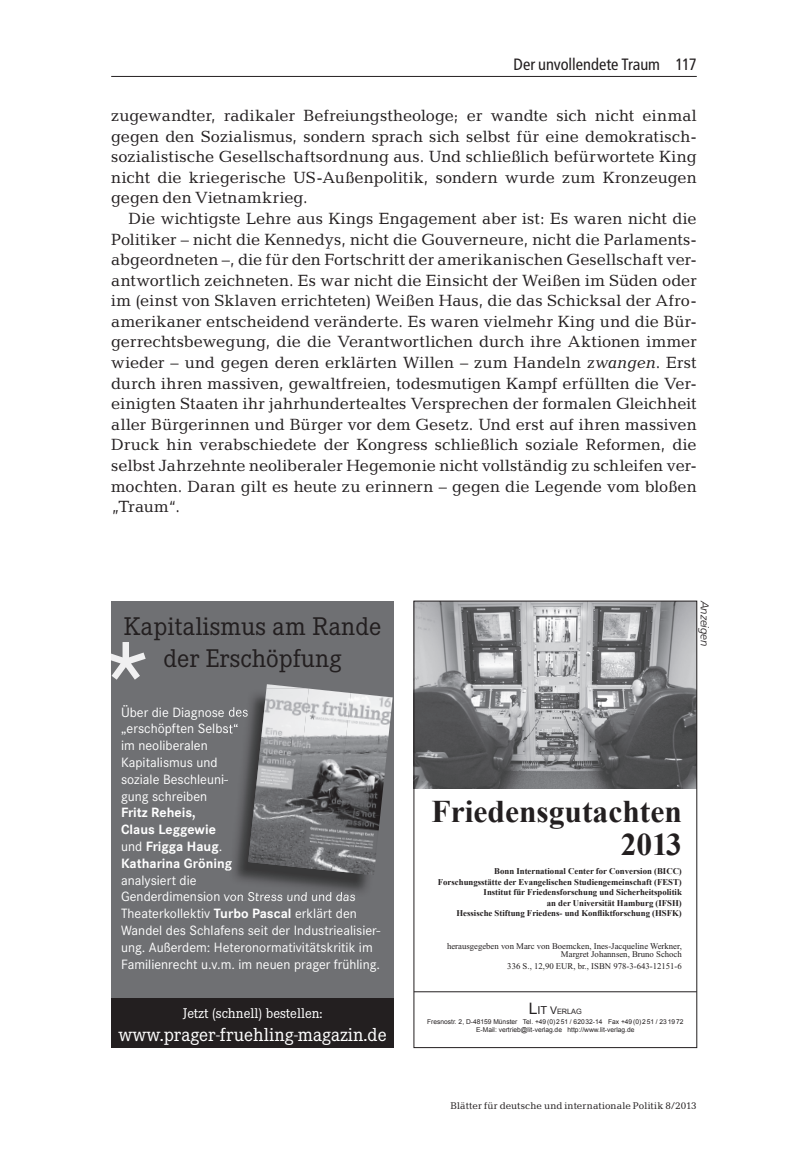
<style>
.page{position:relative;width:808px;height:1165px;background:#fff}
.page>*{position:absolute;margin:0;border:0;box-sizing:border-box;transform-origin:0 0}
.t1{font:138.6px "Corporate E";color:#f0f0f1}
.t2{font:700 31.5px/33.2px "Times New Roman";color:#231f20;text-align:right}
.t3{font:26.6px/31.8px "Corporate E";color:#231f20;text-align:center}
.t4{font:19.6px "Corporate E";color:#fff}
.t5{font:16.45px/20.7px "Candida Std";letter-spacing:.005em;color:#231f20;text-align:justify}
.t6{font:condensed 16.45px "Frutiger LT Std";color:#231f20}
.t7{font:14.7px "Corporate E";color:#fff}
.t8{font:14px/16.8px "Corporate S";color:#fff}
.t9{font:700 14px/16.8px "Corporate S";color:#fff}
.t10{font:italic 300 11.38px "Frutiger LT Std";letter-spacing:-.005em;color:#231f20}
.t11{font:9.8px "Candida Std";letter-spacing:.01em;color:#231f20}
.t12{font:700 8.75px/10.5px "Times New Roman";color:#231f20;text-align:right}
.t13{font:8.75px/8.8px "Times New Roman";color:#231f20;text-align:right}
.t14{font:7.35px "Arial";color:#231f20}
.t15{font:6.65px/8px "Arial";color:#231f20;text-align:center}
.s1{font-style:italic}
.s2{font-weight:400}
.s3{font-weight:700}
.s4{font-size:15.75px}
.s5{font-size:11.03px}
.s6{font-size:10.5px}
</style>
<div class="page">
<hr style="left:111px;top:76px;width:586px;height:1px;background:#231f20">
<img style="left:416px;top:603px;width:279px;height:186px">
<hr style="left:414px;top:991px;width:283px;height:1px;background:#231f20">
<div style="left:414px;top:601px;width:283px;height:447px;border:1px solid #231f20"></div>
<div style="left:111px;top:601px;width:283px;height:446px;background:#6f7073"></div>
<div style="left:111px;top:998px;width:283px;height:49px;background:#231f20"></div>
<img style="left:235px;top:695px;width:152px;height:197px">
<img style="left:228px;top:705px;width:20px;height:14px">
<svg style="left:229px;top:724px;width:9px;height:12px"></svg>
<svg style="left:228px;top:861px;width:4px;height:10px"></svg>
<img style="left:228px;top:892px;width:127px;height:4px">
<img style="left:266px;top:684px;width:36px;height:4px">
<img style="left:390px;top:697px;width:3px;height:24px">
<img style="left:261px;top:688px;width:41px;height:55px">
<img style="left:302px;top:688px;width:48px;height:60px">
<img style="left:344px;top:693px;width:46px;height:64px">
<img style="left:254px;top:743px;width:48px;height:60px">
<img style="left:296px;top:748px;width:48px;height:59px">
<img style="left:338px;top:752px;width:48px;height:64px">
<img style="left:248px;top:803px;width:48px;height:63px">
<img style="left:290px;top:807px;width:48px;height:64px">
<img style="left:332px;top:811px;width:48px;height:64px">
<p class="t6" style="left:513px;top:55px;width:185px">Der unvollendete Traum 117</p>
<p class="t5" style="left:111px;top:105px;width:587px">zugewandter, radikaler Befreiungstheologe; er wandte sich nicht einmal gegen den Sozialismus, sondern sprach sich selbst für eine demokratisch&shy;sozialistische Gesellschaftsordnung aus. Und schließlich befürwortete King nicht die kriegerische US-Außenpolitik, sondern wurde zum Kronzeugen gegen den Vietnamkrieg.</p>
<p class="t5" style="left:111px;top:208px;width:587px;text-indent:17px">Die wichtigste Lehre aus Kings Engagement aber ist: Es waren nicht die Politiker – nicht die Kennedys, nicht die Gouverneure, nicht die Parlaments&shy;abgeordneten –, die für den Fortschritt der amerikanischen Gesellschaft ver&shy;antwortlich zeichneten. Es war nicht die Einsicht der Weißen im Süden oder im (einst von Sklaven errichteten) Weißen Haus, die das Schicksal der Afro&shy;amerikaner entscheidend veränderte. Es waren vielmehr King und die Bür&shy;gerrechtsbewegung, die die Verantwortlichen durch ihre Aktionen immer wieder – und gegen deren erklärten Willen – zum Handeln <span class="s1">zwangen</span>. Erst durch ihren massiven, gewaltfreien, todesmutigen Kampf erfüllten die Ver&shy;einigten Staaten ihr jahrhundertealtes Versprechen der formalen Gleichheit aller Bürgerinnen und Bürger vor dem Gesetz. Und erst auf ihren massiven Druck hin verabschiedete der Kongress schließlich soziale Reformen, die selbst Jahrzehnte neoliberaler Hegemonie nicht vollständig zu schleifen ver&shy;mochten. Daran gilt es heute zu erinnern – gegen die Legende vom bloßen „Traum“.</p>
<h3 class="t3" style="left:124px;top:611px;width:259px">Kapitalismus am Rande der Erschöpfung</h3>
<h1 class="t1" style="left:91px;top:611px;width:71px">*</h1>
<p class="t8" style="left:121px;top:704px;width:129px">Über die Diagnose des „erschöpften Selbst“ im neoliberalen<br>Kapitalismus und soziale Beschleuni&shy;gung schreiben</p>
<p class="t9" style="left:121px;top:805px;width:112px">Fritz Reheis,<br>Claus Leggewie <span class="s2">und</span> Frigga Haug<span class="s2">.<br></span>Katharina Gröning</p>
<p class="t8" style="left:121px;top:872px;width:261px">analysiert die<br>Genderdimension von Stress und und das Theaterkollektiv <span class="s3">Turbo Pascal</span> erklärt den Wandel des Schlafens seit der Industriealisier&shy;ung. Außerdem: Heteronormativitätskritik im Familienrecht u.v.m. im neuen prager frühling.</p>
<p class="t7" style="left:183px;top:1005px;width:141px">Jetzt (schnell) bestellen:</p>
<p class="t4" style="left:118px;top:1024px;width:270px">www.prager-fruehling-magazin.de</p>
<p class="t10" style="left:711px;top:601px;width:47px;rotate:90deg">Anzeigen</p>
<h2 class="t2" style="left:431px;top:794px;width:252px">Friedensgutachten<br>2013</h2>
<p class="t12" style="left:438px;top:866px;width:245px">Bonn International Center for Conversion (BICC)<br>Forschungsstätte der Evangelischen Studiengemeinschaft (FEST)<br>Institut für Friedensforschung und Sicherheitspolitik<br>an der Universität Hamburg (IFSH)<br>Hessische Stiftung Friedens- und Konfliktforschung (HSFK)</p>
<p class="t13" style="left:447px;top:941px;width:236px">herausgegeben von Marc von Boemcken, Ines-Jacqueline Werkner,<br>Margret Johannsen, Bruno Schoch</p>
<p class="t13" style="left:507px;top:961px;width:176px">336 S., 12,90 EUR, br., ISBN 978-3-643-12151-6</p>
<p class="t14" style="left:529px;top:1006px;width:55px"><span class="s4">L</span><span class="s5">IT</span> <span class="s6">V</span>ERLAG</p>
<p class="t15" style="left:427px;top:1018px;width:258px">Fresnostr. 2, D-48159 Münster Tel. +49(0)251 / 62032-14 Fax +49(0)251 / 231972<br>E-Mail: vertrieb@lit-verlag.de http://www.lit-verlag.de</p>
<p class="t11" style="left:450px;top:1100px;width:248px">Blätter für deutsche und internationale Politik 8/2013</p>
</div>
